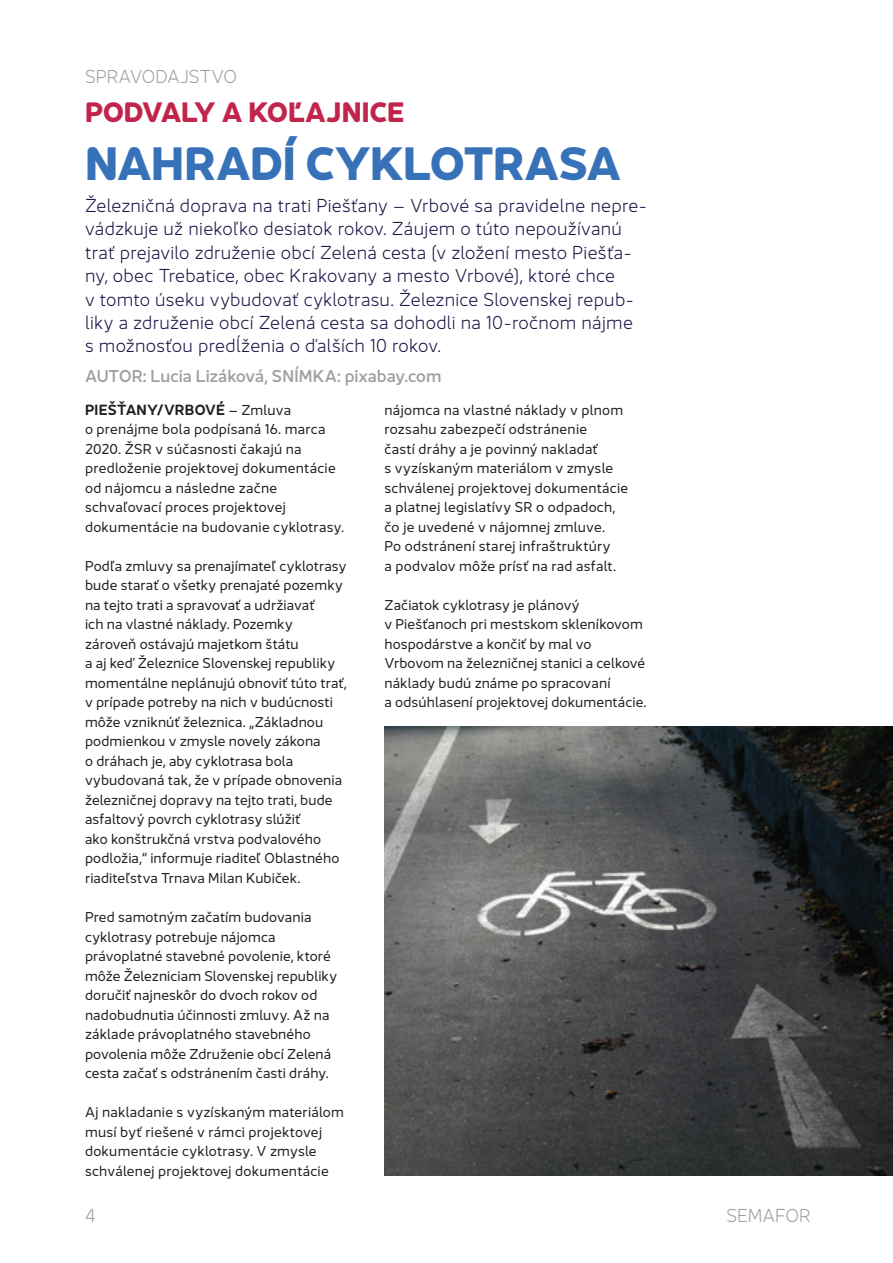
<style>
.page{position:relative;width:893px;height:1263px;background:#fff}
.page>*{position:absolute;margin:0;border:0;box-sizing:border-box;transform-origin:0 0}
.t1{font:700 45px "Jano Sans Pro";letter-spacing:-.01em;color:#3771b8}
.t2{font:700 27px "Jano Sans Pro";color:#c2254b}
.t3{font:300 18px/23.4px "Jano Sans Pro";letter-spacing:.015em;color:#191547}
.t4{font:300 18px "Jano Sans Pro";letter-spacing:-.005em;color:#9d9fa2}
.t5{font:500 16.5px "Jano Sans Pro";letter-spacing:-.005em;color:#9d9fa2}
.t6{font:600 14.25px "Jano Sans Pro";letter-spacing:.015em;color:#231f20}
.t7{font:13.8px/19.5px "Jano Sans Pro";letter-spacing:.01em;color:#231f20}
.s1{font-weight:400;font-size:13.8px}
</style>
<div class="page">
<img style="left:384px;top:727px;width:509px;height:448px">
<h3 class="t4" style="left:85px;top:63px;width:153px">SPRAVODAJSTVO</h3>
<h2 class="t2" style="left:85px;top:88px;width:321px">PODVALY A KOĽAJNICE</h2>
<h1 class="t1" style="left:85px;top:125px;width:538px">NAHRADÍ CYKLOTRASA</h1>
<p class="t3" style="left:85px;top:193px;width:563px">Železničná doprava na trati Piešťany – Vrbové sa pravidelne nepre&shy;vádzkuje už niekoľko desiatok rokov. Záujem o túto nepoužívanú trať prejavilo združenie obcí Zelená cesta (v zložení mesto Piešťa&shy;ny, obec Trebatice, obec Krakovany a mesto Vrbové), ktoré chce<br>v tomto úseku vybudovať cyklotrasu. Železnice Slovenskej repub&shy;liky a združenie obcí Zelená cesta sa dohodli na 10-ročnom nájme<br>s možnosťou predĺženia o ďalších 10 rokov.</p>
<p class="t5" style="left:85px;top:362px;width:358px">AUTOR: Lucia Lizáková, SNÍMKA: pixabay.com</p>
<p class="t6" style="left:85px;top:398px;width:208px">PIEŠŤANY/VRBOVÉ <span class="s1">– Zmluva</span></p>
<p class="t7" style="left:85px;top:419px;width:261px">o prenájme bola podpísaná 16. marca 2020. ŽSR v súčasnosti čakajú na predloženie projektovej dokumentácie od nájomcu a následne začne schvaľovací proces projektovej dokumentácie na budovanie cyklotrasy.</p>
<p class="t7" style="left:85px;top:555px;width:263px">Podľa zmluvy sa prenajímateľ cyklotrasy bude starať o všetky prenajaté pozemky na tejto trati a spravovať a udržiavať<br>ich na vlastné náklady. Pozemky zároveň ostávajú majetkom štátu<br>a aj keď Železnice Slovenskej republiky momentálne neplánujú obnoviť túto trať, v prípade potreby na nich v budúcnosti môže vzniknúť železnica. „Základnou podmienkou v zmysle novely zákona<br>o dráhach je, aby cyklotrasa bola vybudovaná tak, že v prípade obnovenia železničnej dopravy na tejto trati, bude asfaltový povrch cyklotrasy slúžiť<br>ako konštrukčná vrstva podvalového podložia,“ informuje riaditeľ Oblastného riaditeľstva Trnava Milan Kubiček.</p>
<p class="t7" style="left:85px;top:906px;width:254px">Pred samotným začatím budovania cyklotrasy potrebuje nájomca právoplatné stavebné povolenie, ktoré môže Železniciam Slovenskej republiky doručiť najneskôr do dvoch rokov od nadobudnutia účinnosti zmluvy. Až na základe právoplatného stavebného povolenia môže Združenie obcí Zelená cesta začať s odstránením časti dráhy.</p>
<p class="t7" style="left:85px;top:1101px;width:260px">Aj nakladanie s vyzískaným materiálom musí byť riešené v rámci projektovej dokumentácie cyklotrasy. V zmysle schválenej projektovej dokumentácie</p>
<p class="t7" style="left:384px;top:399px;width:245px">nájomca na vlastné náklady v plnom rozsahu zabezpečí odstránenie<br>častí dráhy a je povinný nakladať<br>s vyzískaným materiálom v zmysle schválenej projektovej dokumentácie a platnej legislatívy SR o odpadoch, čo je uvedené v nájomnej zmluve.<br>Po odstránení starej infraštruktúry<br>a podvalov môže prísť na rad asfalt.</p>
<p class="t7" style="left:384px;top:594px;width:263px">Začiatok cyklotrasy je plánový<br>v Piešťanoch pri mestskom skleníkovom hospodárstve a končiť by mal vo Vrbovom na železničnej stanici a celkové náklady budú známe po spracovaní<br>a odsúhlasení projektovej dokumentácie.</p>
<h3 class="t4" style="left:85px;top:1202px;width:12px">4</h3>
<h3 class="t4" style="left:727px;top:1202px;width:86px">SEMAFOR</h3>
</div>
